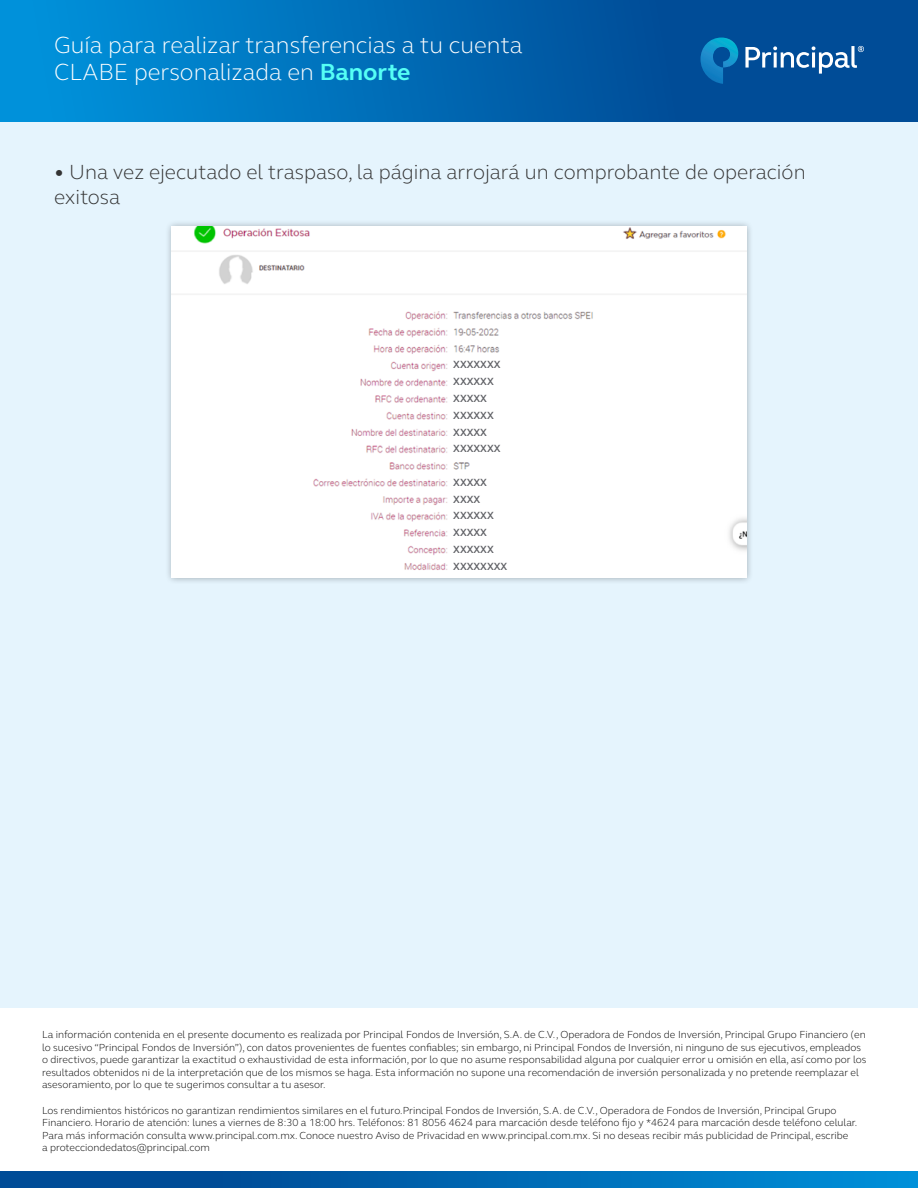
<style>
.page{position:relative;width:918px;height:1188px;background:#fff}
.page>*{position:absolute;margin:0;border:0;box-sizing:border-box;transform-origin:0 0}
.t1{font:300 24px/27px "FS Elliot Pro";color:#fff}
.t2{font:300 21px/25.2px "FS Elliot Pro";color:#333}
.t3{font:13.5px/16.8px "Arial";color:#616267}
.t4{font:300 10.5px/12.6px "FS Elliot Pro";color:#000}
.s1{font-weight:700;color:#55fff5}
</style>
<div class="page">
<div style="left:0;top:122px;width:918px;height:1066px;background:#e5f4fd"></div>
<div style="left:165px;top:219px;width:588px;height:366px;background:#000;opacity:.3"></div>
<div style="left:172px;top:226px;width:574px;height:352px;background:#fff"></div>
<div style="left:0;top:1008px;width:918px;height:180px;background:#fff"></div>
<div style="left:0;top:0;width:918px;height:122px;background:linear-gradient(to right,#0091da,#003e89)"></div>
<svg style="left:700px;top:38px;width:38px;height:46px;background:#0972b2"></svg>
<svg style="left:745px;top:46px;width:119px;height:28px"></svg>
<div style="left:0;top:1172px;width:918px;height:16px;background:linear-gradient(to right,#00408b,#008ed7)"></div>
<h1 class="t1" style="left:54px;top:31px;width:470px">Guía para realizar transferencias a tu cuenta<br>CLABE personalizada en <span class="s1">Banorte</span></h1>
<h2 class="t2" style="left:54px;top:159px;width:753px">• Una vez ejecutado el traspaso, la página arrojará un comprobante de operación exitosa</h2>
<p class="t3" style="left:453px;top:355px;width:49px">xxxxxxx xxxxxx xxxxx xxxxxx xxxxx xxxxxxx</p>
<p class="t3" style="left:453px;top:473px;width:55px">xxxxx xxxx xxxxxx xxxxx xxxxxx xxxxxxxx</p>
<p class="t4" style="left:42px;top:1028px;width:826px">La información contenida en el presente documento es realizada por Principal Fondos de Inversión, S.A. de C.V., Operadora de Fondos de Inversión, Principal Grupo Financiero (en lo sucesivo “Principal Fondos de Inversión”), con datos provenientes de fuentes confiables; sin embargo, ni Principal Fondos de Inversión, ni ninguno de sus ejecutivos, empleados o directivos, puede garantizar la exactitud o exhaustividad de esta información, por lo que no asume responsabilidad alguna por cualquier error u omisión en ella, así como por los resultados obtenidos ni de la interpretación que de los mismos se haga. Esta información no supone una recomendación de inversión personalizada y no pretende reemplazar el asesoramiento, por lo que te sugerimos consultar a tu asesor.</p>
<p class="t4" style="left:42px;top:1103px;width:817px">Los rendimientos históricos no garantizan rendimientos similares en el futuro.Principal Fondos de Inversión, S.A. de C.V., Operadora de Fondos de Inversión, Principal Grupo Financiero. Horario de atención: lunes a viernes de 8:30 a 18:00 hrs. Teléfonos: 81 8056 4624 para marcación desde teléfono fijo y *4624 para marcación desde teléfono celular.<br>Para más información consulta www.principal.com.mx. Conoce nuestro Aviso de Privacidad en www.principal.com.mx. Si no deseas recibir más publicidad de Principal, escribe<br>a protecciondedatos@principal.com</p>
</div>
